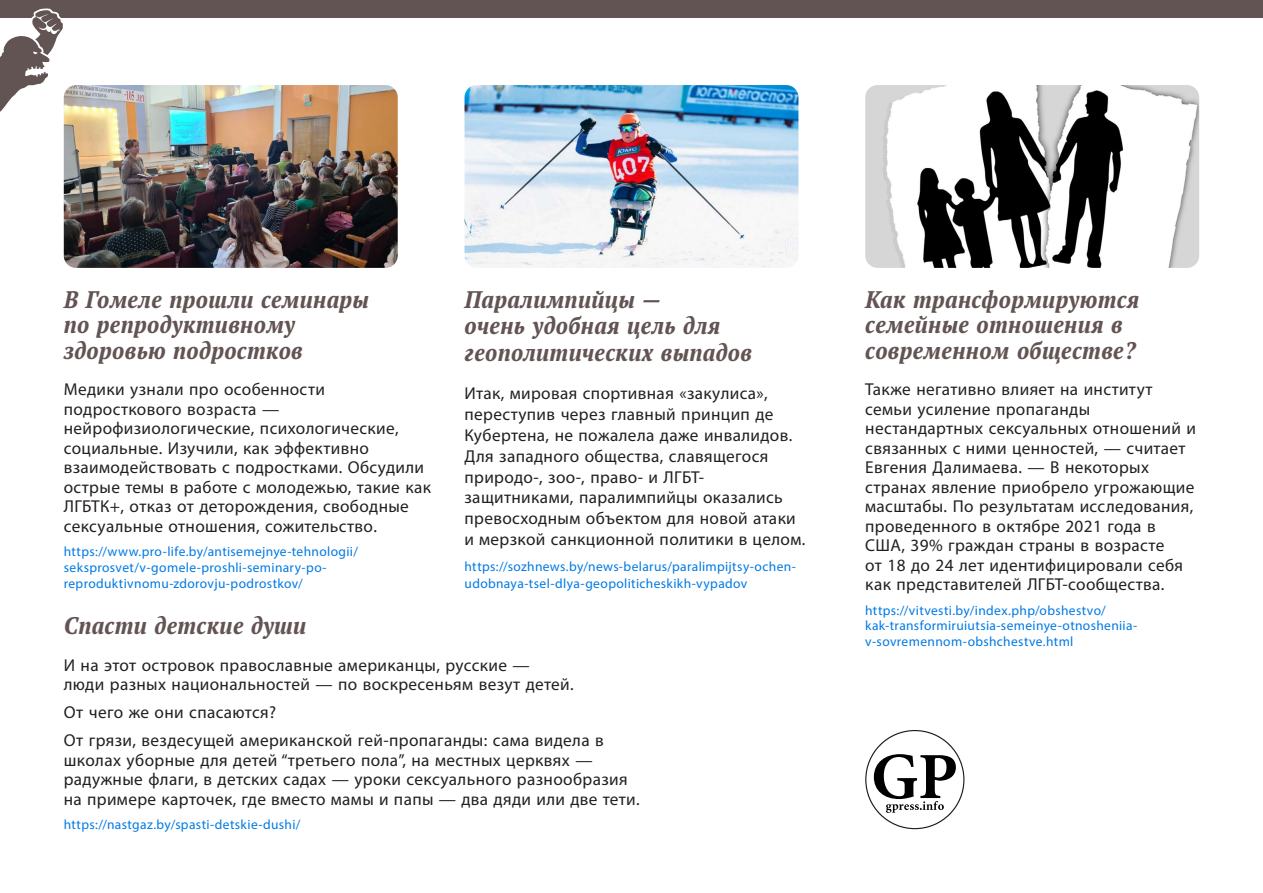
<style>
.page{position:relative;width:1263px;height:893px;background:#fff}
.page>*{position:absolute;margin:0;border:0;box-sizing:border-box;transform-origin:0 0}
.t1{font:italic 700 condensed 24px/25.5px "PT Serif Pro";letter-spacing:.025em;color:#635454}
.t2{font:17.25px/19.5px "Myriad Pro";letter-spacing:.02em;color:#231f20}
.t3{font:13.5px/15.8px "Myriad Pro";letter-spacing:.025em;color:#007ae5}
</style>
<div class="page">
<div style="left:0;top:0;width:1263px;height:17px;background:#635454"></div>
<svg style="left:865px;top:730px;width:99px;height:99px"></svg>
<svg style="left:0;top:8px;width:64px;height:104px"></svg>
<img style="left:865px;top:85px;width:334px;height:183px">
<img style="left:64px;top:85px;width:334px;height:183px">
<img style="left:464px;top:85px;width:334px;height:183px">
<h1 class="t1" style="left:64px;top:286px;width:307px">В Гомеле прошли семинары по репродуктивному здоровью подростков</h1>
<p class="t2" style="left:64px;top:380px;width:369px">Медики узнали про особенности подросткового возраста — нейрофизиологические, психологические, социальные. Изучили, как эффективно взаимодействовать с подростками. Обсудили острые темы в работе с молодежью, такие как ЛГБТК+, отказ от деторождения, свободные сексуальные отношения, сожительство.</p>
<p class="t3" style="left:64px;top:543px;width:296px">https://www.pro-life.by/antisemejnye-tehnologii/ seksprosvet/v-gomele-proshli-seminary-po&shy;reproduktivnomu-zdorovju-podrostkov/</p>
<h1 class="t1" style="left:464px;top:285px;width:289px;line-height:26.8px">Паралимпийцы —<br>очень удобная цель для геополитических выпадов</h1>
<p class="t2" style="left:464px;top:383px;width:342px;line-height:20.9px">Итак, мировая спортивная «закулиса», переступив через главный принцип де Кубертена, не пожалела даже инвалидов.<br>Для западного общества, славящегося природо-, зоо-, право- и ЛГБТ&shy;защитниками, паралимпийцы оказались превосходным объектом для новой атаки и мерзкой санкционной политики в целом.</p>
<p class="t3" style="left:464px;top:557px;width:333px;line-height:17.1px">https://sozhnews.by/news-belarus/paralimpijtsy-ochen&shy;udobnaya-tsel-dlya-geopoliticheskikh-vypadov</p>
<h1 class="t1" style="left:64px;top:613px;width:244px">Спасти детские души</h1>
<p class="t2" style="left:64px;top:655px;width:511px">И на этот островок православные американцы, русские — люди разных национальностей — по воскресеньям везут детей.</p>
<p class="t2" style="left:64px;top:698px;width:542px;line-height:28px">От чего же они спасаются?<br>От грязи, вездесущей американской гей-пропаганды: сама видела в</p>
<p class="t2" style="left:64px;top:750px;width:577px">школах уборные для детей “третьего пола”, на местных церквях — радужные флаги, в детских садах — уроки сексуального разнообразия на примере карточек, где вместо мамы и папы — два дяди или две тети.</p>
<p class="t3" style="left:64px;top:817px;width:238px">https://nastgaz.by/spasti-detskie-dushi/</p>
<h1 class="t1" style="left:865px;top:286px;width:275px">Как трансформируются семейные отношения в современном обществе?</h1>
<p class="t2" style="left:865px;top:380px;width:332px">Также негативно влияет на институт семьи усиление пропаганды нестандартных сексуальных отношений и связанных с ними ценностей, — считает Евгения Далимаева. — В некоторых странах явление приобрело угрожающие масштабы. По результатам исследования, проведенного в октябре 2021 года в США, 39% граждан страны в возрасте<br>от 18 до 24 лет идентифицировали себя как представителей ЛГБТ-сообщества.</p>
<p class="t3" style="left:865px;top:602px;width:273px">https://vitvesti.by/index.php/obshestvo/ kak-transformiruiutsia-semeinye-otnosheniia&shy;v-sovremennom-obshchestve.html</p>
</div>
